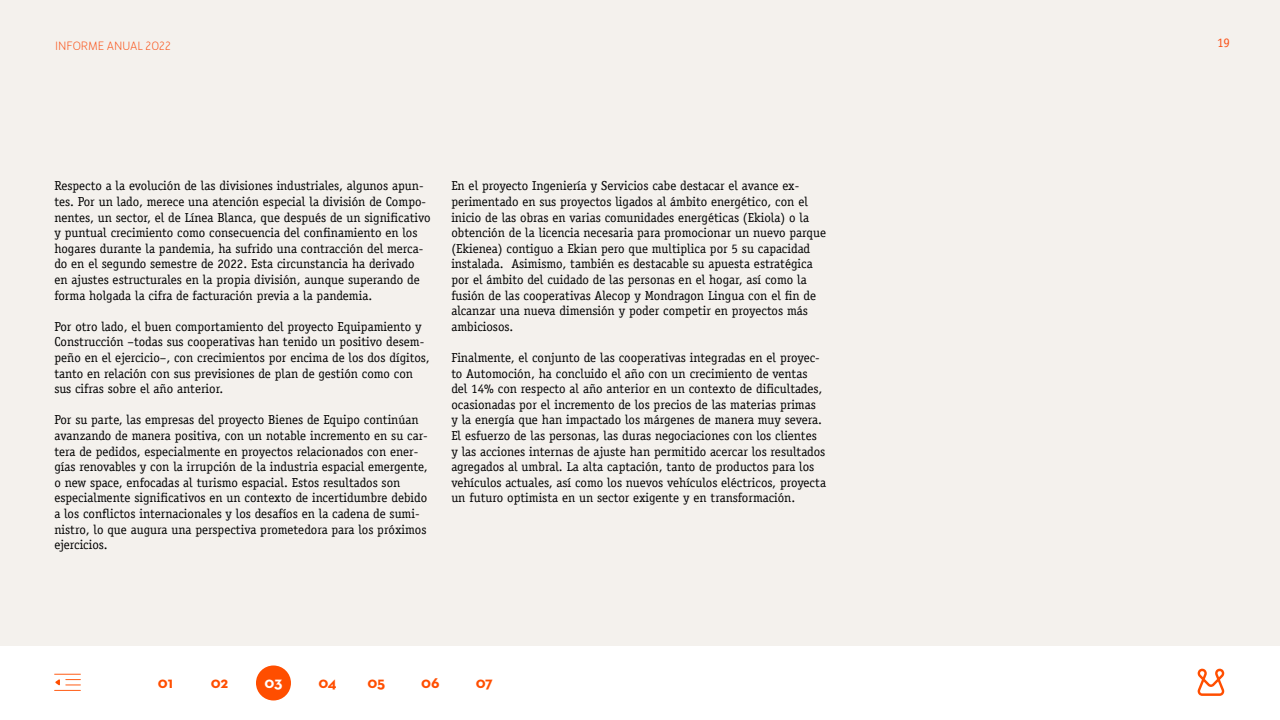
<style>
.page{position:relative;width:1280px;height:720px;background:#fff}
.page>*{position:absolute;margin:0;border:0;box-sizing:border-box;transform-origin:0 0}
.t1{font:700 16px "Neutra Text";letter-spacing:-.02em;color:#ff4e00}
.t2{font:700 16px "Neutra Text";color:#fff}
.t3{font:13px/15.6px "Officina Serif LT";color:#000}
.t4{font:13px "Officina Serif LT";color:#fa4f14}
.t5{font:12px "Merlo";color:#fa4f14}
</style>
<div class="page">
<div style="left:0;top:0;width:1280px;height:646px;background:#f4f1ed"></div>
<div style="left:256px;top:666px;width:35px;height:34px;background:#ff4e00;border-radius:50%"></div>
<svg style="left:54px;top:674px;width:27px;height:17px"></svg>
<svg style="left:1198px;top:668px;width:27px;height:28px"></svg>
<p class="t5" style="left:55px;top:38px;width:117px">INFORME ANUAL 2022</p>
<p class="t4" style="left:1217px;top:35px;width:14px">19</p>
<p class="t3" style="left:54px;top:178px;width:378px">Respecto a la evolución de las divisiones industriales, algunos apun&shy;tes. Por un lado, merece una atención especial la división de Compo&shy;nentes, un sector, el de Línea Blanca, que después de un significativo y puntual crecimiento como consecuencia del confinamiento en los hogares durante la pandemia, ha sufrido una contracción del merca&shy;do en el segundo semestre de 2022. Esta circunstancia ha derivado en ajustes estructurales en la propia división, aunque superando de forma holgada la cifra de facturación previa a la pandemia.</p>
<p class="t3" style="left:54px;top:319px;width:377px">Por otro lado, el buen comportamiento del proyecto Equipamiento y Construcción –todas sus cooperativas han tenido un positivo desem&shy;peño en el ejercicio–, con crecimientos por encima de los dos dígitos, tanto en relación con sus previsiones de plan de gestión como con sus cifras sobre el año anterior.</p>
<p class="t3" style="left:54px;top:412px;width:375px">Por su parte, las empresas del proyecto Bienes de Equipo continúan avanzando de manera positiva, con un notable incremento en su car&shy;tera de pedidos, especialmente en proyectos relacionados con ener&shy;gías renovables y con la irrupción de la industria espacial emergente, o new space, enfocadas al turismo espacial. Estos resultados son especialmente significativos en un contexto de incertidumbre debido a los conflictos internacionales y los desafíos en la cadena de sumi&shy;nistro, lo que augura una perspectiva prometedora para los próximos ejercicios.</p>
<p class="t3" style="left:451px;top:178px;width:376px">En el proyecto Ingeniería y Servicios cabe destacar el avance ex&shy;perimentado en sus proyectos ligados al ámbito energético, con el inicio de las obras en varias comunidades energéticas (Ekiola) o la obtención de la licencia necesaria para promocionar un nuevo parque (Ekienea) contiguo a Ekian pero que multiplica por 5 su capacidad instalada. Asimismo, también es destacable su apuesta estratégica por el ámbito del cuidado de las personas en el hogar, así como la fusión de las cooperativas Alecop y Mondragon Lingua con el fin de alcanzar una nueva dimensión y poder competir en proyectos más ambiciosos.</p>
<p class="t3" style="left:451px;top:350px;width:376px">Finalmente, el conjunto de las cooperativas integradas en el proyec&shy;to Automoción, ha concluido el año con un crecimiento de ventas del 14% con respecto al año anterior en un contexto de dificultades, ocasionadas por el incremento de los precios de las materias primas<br>y la energía que han impactado los márgenes de manera muy severa.<br>El esfuerzo de las personas, las duras negociaciones con los clientes y las acciones internas de ajuste han permitido acercar los resultados agregados al umbral. La alta captación, tanto de productos para los vehículos actuales, así como los nuevos vehículos eléctricos, proyecta un futuro optimista en un sector exigente y en transformación.</p>
<p class="t1" style="left:158px;top:672px;width:17px">01</p>
<p class="t1" style="left:211px;top:672px;width:19px">02</p>
<p class="t2" style="left:265px;top:672px;width:19px">03</p>
<p class="t1" style="left:318px;top:672px;width:20px">04</p>
<p class="t1" style="left:368px;top:672px;width:19px">05</p>
<p class="t1" style="left:421px;top:672px;width:20px">06</p>
<p class="t1" style="left:476px;top:672px;width:19px">07</p>
</div>
